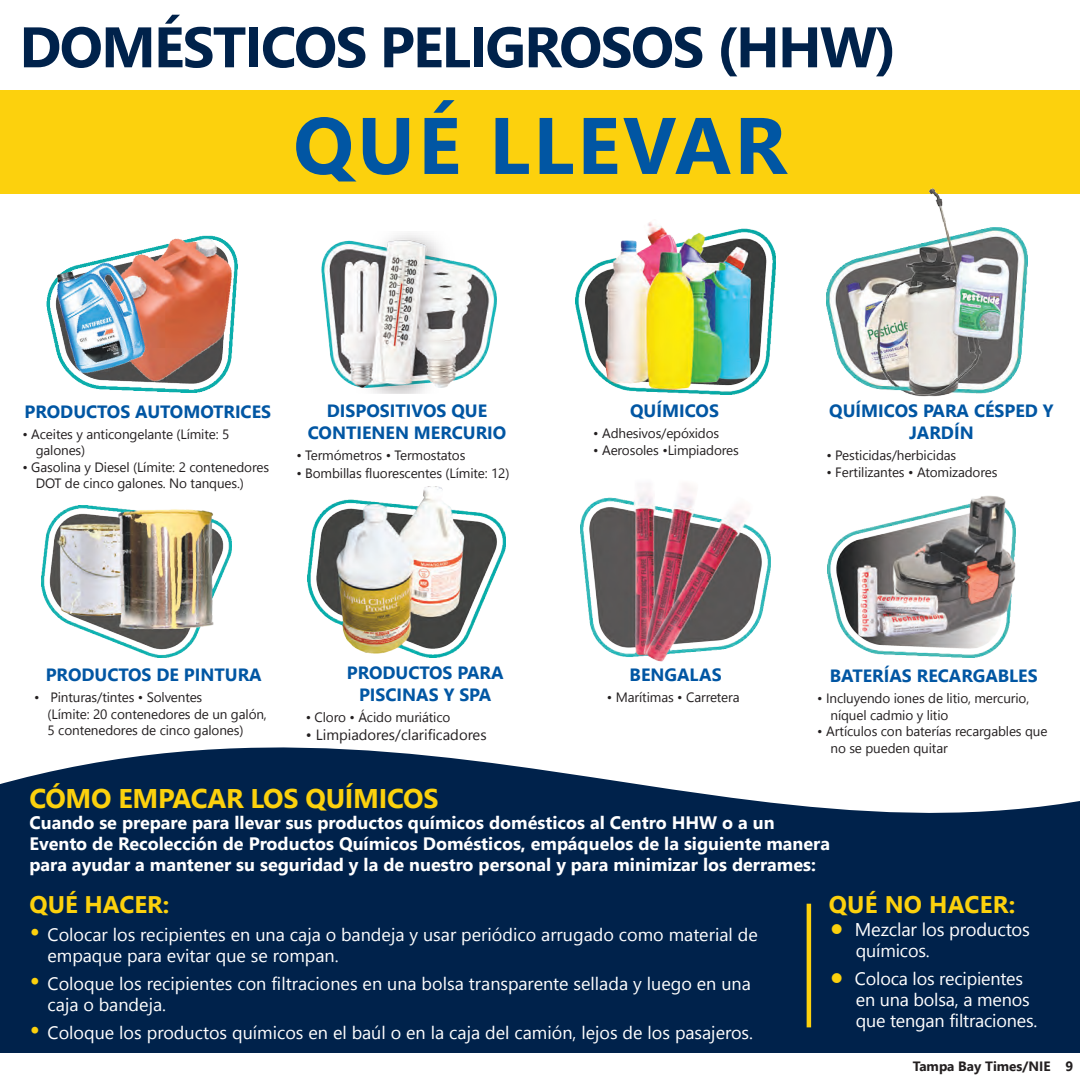
<style>
.page{position:relative;width:1080px;height:1080px;background:#fff}
.page>*{position:absolute;margin:0;border:0;box-sizing:border-box;transform-origin:0 0}
.t1{font:700 79.95px "Nirmala UI";letter-spacing:.04em;color:#0156a3}
.t2{font:700 57px "Nirmala UI";letter-spacing:-.03em;color:#00224b}
.t3{font:700 27px "Nirmala UI";letter-spacing:-.01em;color:#fcd10d}
.t4{font:700 24px "Nirmala UI";color:#fcd10d}
.t5{font:18.45px "Nirmala UI";letter-spacing:-.01em;color:#fff}
.t6{font:18px/21px "Nirmala UI";color:#fff}
.t7{font:700 18px/21px "Nirmala UI";color:#fff}
.t8{font:700 17.7px/22.2px "Nirmala UI";color:#0156a3;text-align:center}
.t9{font:14.85px "Nirmala UI";color:#231f20}
.t10{font:13.5px/16.5px "Nirmala UI";letter-spacing:-.01em;color:#231f20}
.t11{font:700 13.5px "Nirmala UI";color:#231f20}
.s1{font-size:27px;color:#fcd10d}
.s2{font-size:39.45px;color:#fcd10d}
</style>
<div class="page">
<div style="left:0;top:90px;width:1080px;height:104px;background:#fcd10d"></div>
<svg style="left:0;top:657px;width:1080px;height:396px;fill:#00224b"></svg>
<img style="left:46px;top:235px;width:192px;height:158px">
<img style="left:828px;top:496px;width:188px;height:161px">
<img style="left:321px;top:233px;width:176px;height:160px">
<img style="left:42px;top:506px;width:190px;height:151px">
<img style="left:308px;top:486px;width:198px;height:171px">
<img style="left:581px;top:485px;width:189px;height:179px">
<img style="left:826px;top:188px;width:201px;height:208px">
<img style="left:575px;top:222px;width:201px;height:172px">
<hr style="left:807px;top:904px;width:4px;height:123px;background:#fcd10d">
<p class="t2" style="left:19px;top:0;width:879px">DOMÉSTICOS PELIGROSOS (HHW)</p>
<p class="t1" style="left:293px;top:80px;width:495px">QUÉ LLEVAR</p>
<p class="t8" style="left:24px;top:399px;width:248px">PRODUCTOS AUTOMOTRICES</p>
<p class="t10" style="left:36px;top:425px;width:195px;text-indent:-13px">• Aceites y anticongelante (Límite: 5 galones)</p>
<p class="t10" style="left:36px;top:458px;width:235px;text-indent:-13px">• Gasolina y Diesel (Límite: 2 contenedores<br>DOT de cinco galones. No tanques.)</p>
<p class="t8" style="left:308px;top:398px;width:200px">DISPOSITIVOS QUE<br>CONTIENEN MERCURIO</p>
<p class="t10" style="left:296px;top:446px;width:171px">• Termómetros • Termostatos</p>
<p class="t10" style="left:296px;top:464px;width:215px">• Bombillas fluorescentes (Límite: 12)</p>
<p class="t8" style="left:46px;top:663px;width:218px">PRODUCTOS DE PINTURA</p>
<p class="t10" style="left:48px;top:688px;width:221px;text-indent:-13px">• Pinturas/tintes • Solventes<br>(Límite: 20 contenedores de un galón,<br>5 contenedores de cinco galones)</p>
<p class="t8" style="left:347px;top:660px;width:158px">PRODUCTOS PARA<br>PISCINAS Y SPA</p>
<p class="t10" style="left:306px;top:708px;width:146px">• Cloro • Ácido muriático</p>
<p class="t9" style="left:306px;top:723px;width:182px">• Limpiadores/clarificadores</p>
<p class="t8" style="left:630px;top:398px;width:90px">QUÍMICOS</p>
<p class="t10" style="left:593px;top:424px;width:128px">• Adhesivos/epóxidos</p>
<p class="t10" style="left:593px;top:441px;width:147px">• Aerosoles •Limpiadores</p>
<p class="t8" style="left:630px;top:663px;width:94px">BENGALAS</p>
<p class="t10" style="left:607px;top:688px;width:134px">• Marítimas • Carretera</p>
<p class="t8" style="left:829px;top:398px;width:226px">QUÍMICOS PARA CÉSPED Y<br>JARDÍN</p>
<p class="t10" style="left:826px;top:446px;width:131px">• Pesticidas/herbicidas</p>
<p class="t10" style="left:826px;top:463px;width:173px">• Fertilizantes • Atomizadores</p>
<p class="t8" style="left:830px;top:664px;width:209px">BATERÍAS RECARGABLES</p>
<p class="t10" style="left:831px;top:690px;width:200px;text-indent:-13px">• Incluyendo iones de litio, mercurio, níquel cadmio y litio</p>
<p class="t10" style="left:831px;top:723px;width:218px;text-indent:-13px">• Artículos con baterías recargables que no se pueden quitar</p>
<p class="t3" style="left:30px;top:776px;width:411px">CÓMO EMPACAR LOS QUÍMICOS</p>
<p class="t7" style="left:30px;top:810px;width:802px">Cuando se prepare para llevar sus productos químicos domésticos al Centro HHW o a un<br>Evento de Recolección de Productos Químicos Domésticos, empáquelos de la siguiente manera para ayudar a mantener su seguridad y la de nuestro personal y para minimizar los derrames:</p>
<p class="t4" style="left:30px;top:885px;width:141px">QUÉ HACER:</p>
<p class="t6" style="left:48px;top:923px;width:712px;text-indent:-18px"><span class="s1">•</span> Colocar los recipientes en una caja o bandeja y usar periódico arrugado como material de empaque para evitar que se rompan.</p>
<p class="t6" style="left:48px;top:972px;width:705px;text-indent:-18px"><span class="s1">•</span> Coloque los recipientes con filtraciones en una bolsa transparente sellada y luego en una caja o bandeja.</p>
<p class="t6" style="left:30px;top:1021px;width:725px"><span class="s1">•</span> Coloque los productos químicos en el baúl o en la caja del camión, lejos de los pasajeros.</p>
<p class="t4" style="left:829px;top:885px;width:188px">QUÉ NO HACER:</p>
<p class="t5" style="left:829px;top:914px;width:203px"><span class="s2">•</span> Mezclar los productos</p>
<p class="t6" style="left:856px;top:939px;width:75px">químicos.</p>
<p class="t6" style="left:856px;top:967px;width:183px;text-indent:-27px"><span class="s2">•</span> Coloca los recipientes en una bolsa, a menos que tengan filtraciones.</p>
<p class="t11" style="left:913px;top:1055px;width:162px">Tampa Bay Times/NIE 9</p>
</div>
